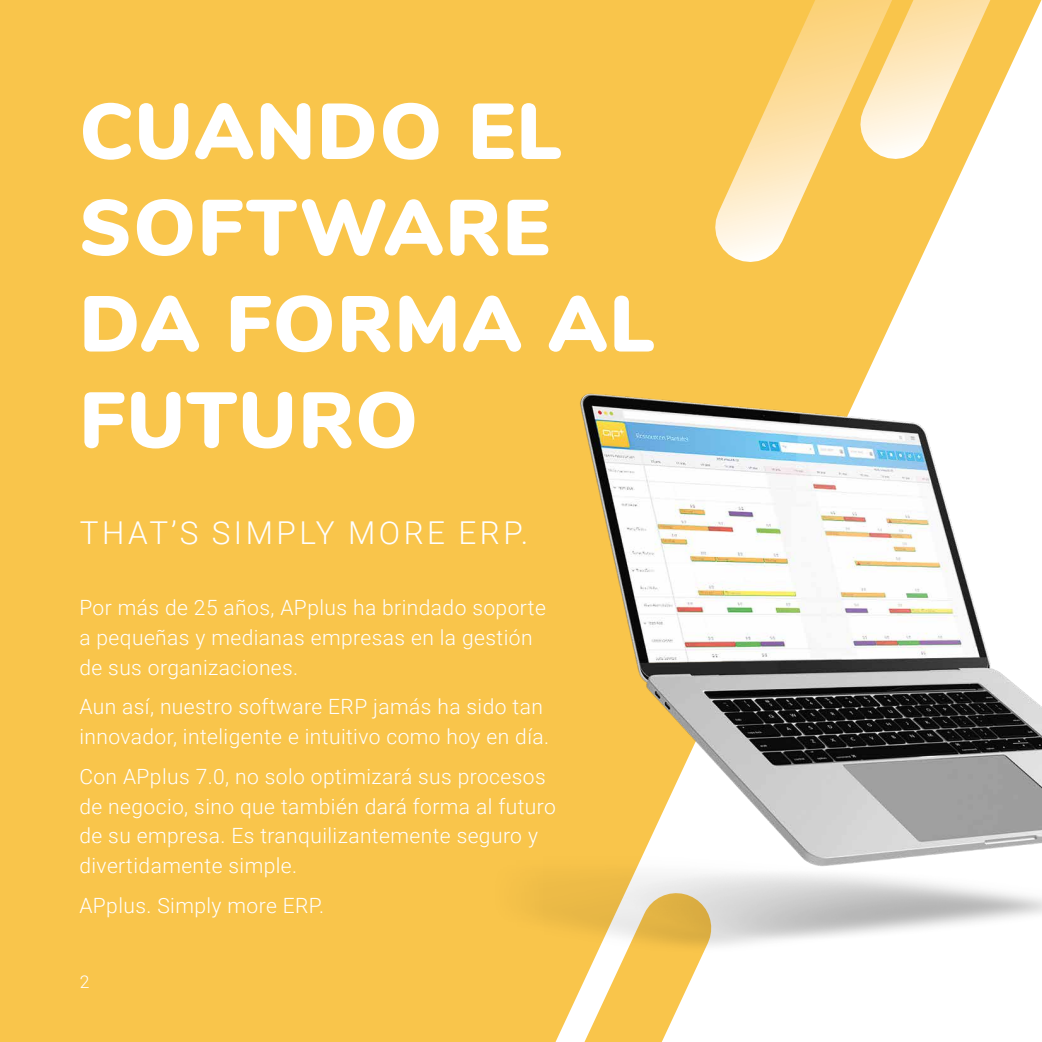
<style>
.page{position:relative;width:1042px;height:1042px;background:#fff}
.page>*{position:absolute;margin:0;border:0;box-sizing:border-box;transform-origin:0 0}
.t1{font:900 78.75px/96.2px "Nunito";letter-spacing:.02em;color:#fff}
.t2{font:300 31.5px "Roboto";letter-spacing:.11em;color:#fff}
.t3{font:300 21px/29.8px "Roboto";letter-spacing:.02em;color:#fff}
.t4{font:300 17.5px "Roboto";color:#fff}
</style>
<div class="page">
<div style="left:0;top:0;width:892px;height:1042px;background:#f9c54b"></div>
<svg style="left:341px;top:835px;width:428px;height:207px"></svg>
<svg style="left:657px;top:0;width:284px;height:320px;background:#facd67"></svg>
<svg style="left:802px;top:0;width:240px;height:217px"></svg>
<img style="left:353px;top:371px;width:689px;height:651px">
<h1 class="t1" style="left:79px;top:79px;width:576px">CUANDO EL<br>SOFTWARE<br>DA FORMA AL<br>FUTURO</h1>
<h2 class="t2" style="left:80px;top:511px;width:450px">THAT’S SIMPLY MORE ERP.</h2>
<p class="t3" style="left:79px;top:592px;width:468px">Por más de 25 años, APplus ha brindado soporte a pequeñas y medianas empresas en la gestión de sus organizaciones.</p>
<p class="t3" style="left:79px;top:691px;width:471px">Aun así, nuestro software ERP jamás ha sido tan innovador, inteligente e intuitivo como hoy en día.</p>
<p class="t3" style="left:79px;top:760px;width:478px">Con APplus 7.0, no solo optimizará sus procesos de negocio, sino que también dará forma al futuro de su empresa. Es tranquilizantemente seguro y divertidamente simple.</p>
<p class="t3" style="left:79px;top:889px;width:246px">APplus. Simply more ERP.</p>
<p class="t4" style="left:80px;top:969px;width:11px">2</p>
</div>
